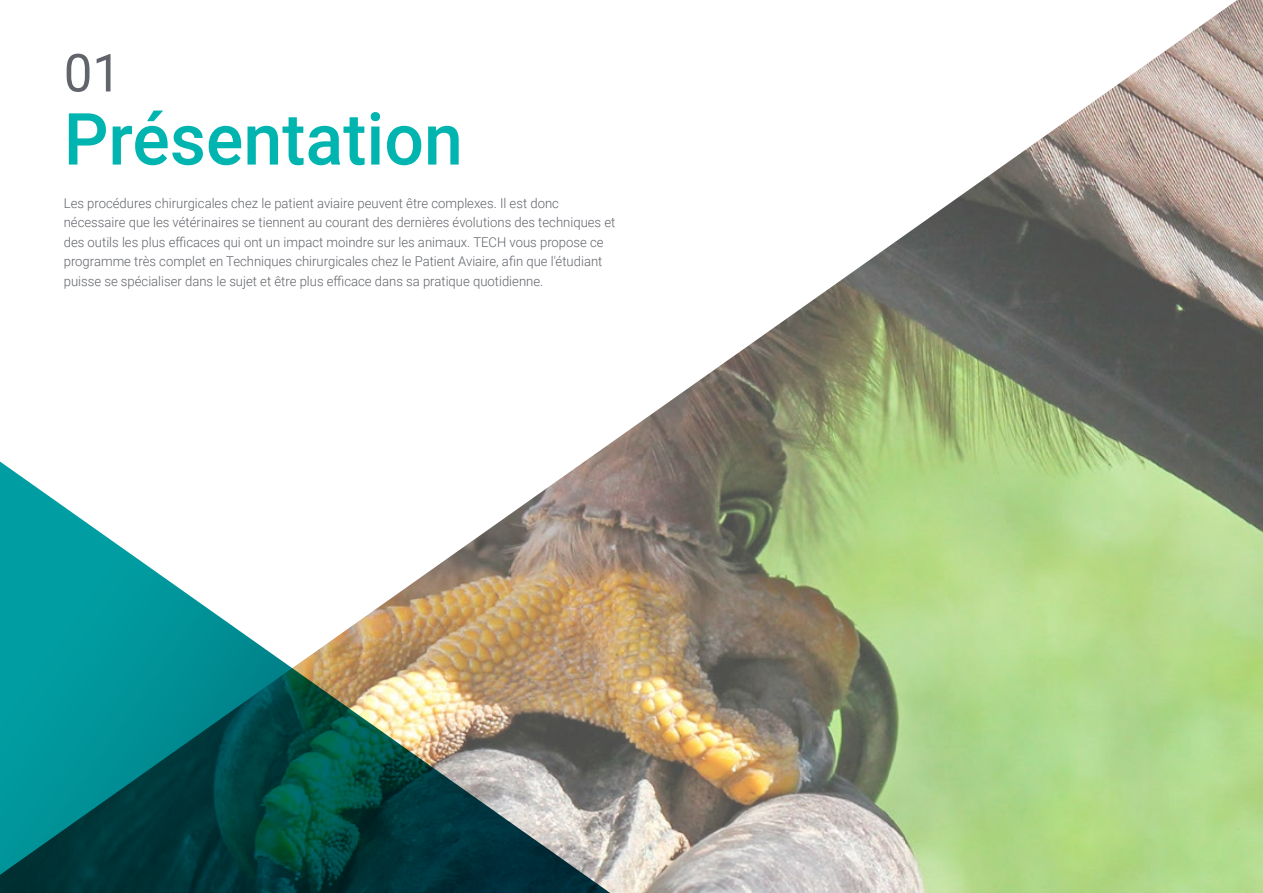
<style>
.page{position:relative;width:1263px;height:893px;background:#fff}
.page>*{position:absolute;margin:0;border:0;box-sizing:border-box;transform-origin:0 0}
.t1{font:500 72px "Roboto";color:#00b4b0}
.t2{font:52.5px "Roboto";color:#61646a}
.t3{font:300 13.5px/19.5px "Roboto";color:#61646a}
</style>
<div class="page">
<img style="left:606px;top:0;width:657px;height:893px">
<svg style="left:0;top:446px;width:640px;height:447px"></svg>
<h2 class="t2" style="left:64px;top:36px;width:59px">01</h2>
<h1 class="t1" style="left:64px;top:89px;width:401px">Présentation</h1>
<p class="t3" style="left:64px;top:193px;width:553px">Les procédures chirurgicales chez le patient aviaire peuvent être complexes. Il est donc nécessaire que les vétérinaires se tiennent au courant des dernières évolutions des techniques et des outils les plus efficaces qui ont un impact moindre sur les animaux. TECH vous propose ce programme très complet en Techniques chirurgicales chez le Patient Aviaire, afin que l'étudiant puisse se spécialiser dans le sujet et être plus efficace dans sa pratique quotidienne.</p>
</div>
